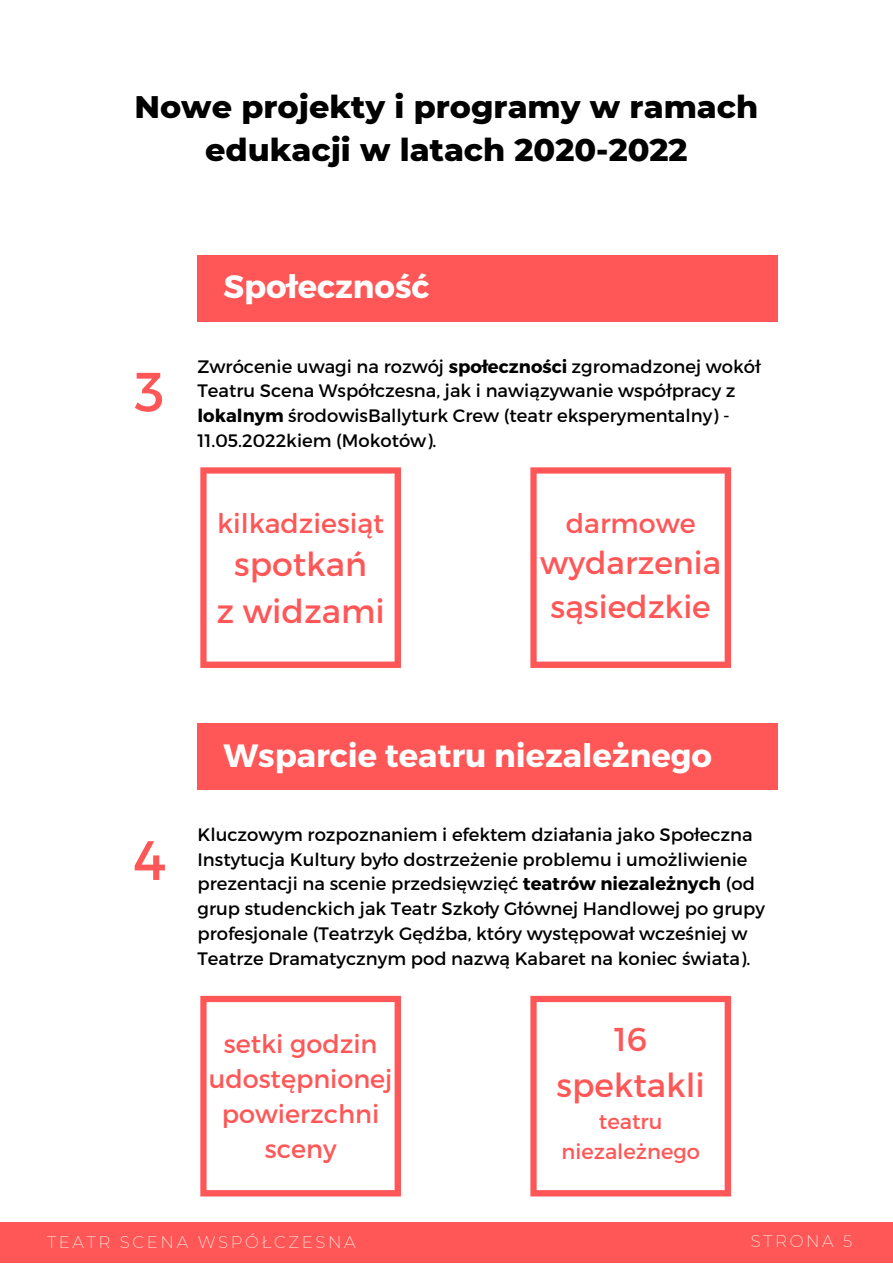
<style>
.page{position:relative;width:893px;height:1264px;background:#fff}
.page>*{position:absolute;margin:0;border:0;box-sizing:border-box;transform-origin:0 0}
.t1{font:55.35px "Montserrat";color:#ff5757}
.t2{font:33px/46px "Montserrat";color:#ff5757;text-align:center}
.t3{font:700 32.25px "Montserrat";color:#fff}
.t4{font:800 31.8px/43.8px "Montserrat";color:#000;text-align:center}
.t5{font:31.5px/43.8px "Montserrat";color:#ff5757;text-align:center}
.t6{font:27px "Montserrat";color:#ff5757}
.t7{font:25.5px/34.8px "Montserrat";color:#ff5757;text-align:center}
.t8{font:21px/29.2px "Montserrat";color:#ff5757;text-align:center}
.t9{font:18px/24.8px "Montserrat";color:#000}
.t10{font:200 16.5px "Montserrat";letter-spacing:.16em;color:#fff9ed}
.s1{font-weight:700}
</style>
<div class="page">
<div style="left:197px;top:255px;width:581px;height:66px;background:#ff5757"></div>
<svg style="left:200px;top:467px;width:201px;height:201px"></svg>
<svg style="left:530px;top:467px;width:201px;height:201px"></svg>
<div style="left:197px;top:723px;width:581px;height:66px;background:#ff5757"></div>
<svg style="left:200px;top:995px;width:201px;height:201px"></svg>
<svg style="left:530px;top:995px;width:201px;height:201px"></svg>
<div style="left:0;top:1222px;width:892px;height:40px;background:#ff5757"></div>
<h3 class="t4" style="left:134px;top:84px;width:625px">Nowe projekty i programy w ramach edukacji w latach 2020-2022</h3>
<h1 class="t1" style="left:135px;top:356px;width:31px">3</h1>
<h3 class="t3" style="left:223px;top:266px;width:208px">Społeczność</h3>
<p class="t9" style="left:197px;top:353px;width:564px">Zwrócenie uwagi na rozwój <span class="s1">społeczności</span> zgromadzonej wokół Teatru Scena Współczesna, jak i nawiązywanie współpracy z <span class="s1">lokalnym</span> środowisBallyturk Crew (teatr eksperymentalny) - 11.05.2022kiem (Mokotów).</p>
<h3 class="t6" style="left:217px;top:505px;width:169px">kilkadziesiąt</h3>
<h2 class="t2" style="left:216px;top:540px;width:170px">spotkań<br>z widzami</h2>
<h3 class="t6" style="left:565px;top:505px;width:131px">darmowe</h3>
<h3 class="t5" style="left:540px;top:539px;width:182px">wydarzenia sąsiedzkie</h3>
<h1 class="t1" style="left:133px;top:824px;width:35px">4</h1>
<h3 class="t3" style="left:223px;top:734px;width:490px">Wsparcie teatru niezależnego</h3>
<p class="t9" style="left:197px;top:821px;width:569px">Kluczowym rozpoznaniem i efektem działania jako Społeczna Instytucja Kultury było dostrzeżenie problemu i umożliwienie prezentacji na scenie przedsięwzięć <span class="s1">teatrów niezależnych</span> (od grup studenckich jak Teatr Szkoły Głównej Handlowej po grupy profesjonale (Teatrzyk Gędźba, który występował wcześniej w Teatrze Dramatycznym pod nazwą Kabaret na koniec świata).</p>
<h3 class="t7" style="left:209px;top:1025px;width:185px">setki godzin udostępnionej powierzchni sceny</h3>
<h2 class="t2" style="left:556px;top:1014px;width:150px">16 spektakli</h2>
<p class="t8" style="left:561px;top:1106px;width:140px">teatru niezależnego</p>
<p class="t10" style="left:47px;top:1232px;width:310px">TEATR SCENA WSPÓŁCZESNA</p>
<p class="t10" style="left:750px;top:1231px;width:103px">STRONA 5</p>
</div>
